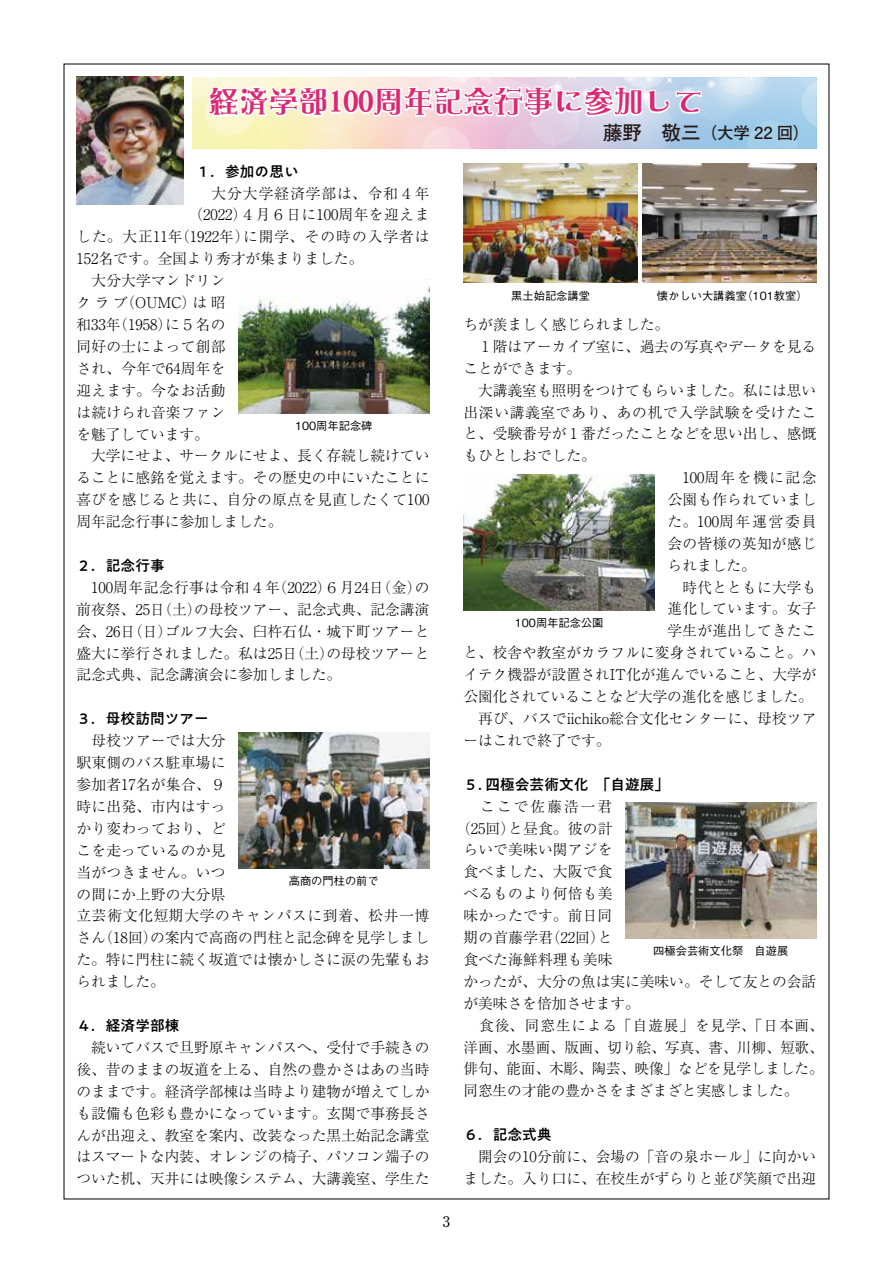
<style>
.page{position:relative;width:893px;height:1263px;background:#fff}
.page>*{position:absolute;margin:0;border:0;box-sizing:border-box;transform-origin:0 0}
.t1{font:30px "DF Yu Ga So W7 WIN RKSJ H";color:#dc2873}
.t2{font:700 16.5px "Futo Go B101 Pro";color:#231815}
.t3{font:300 14.7px/21.9px "Ryumin Pro";color:#000;text-align:justify}
.t4{font:500 14.7px "PA1 Gothic Std";color:#000}
.t5{font:300 14.7px "Ryumin Pro";letter-spacing:.025em;color:#000}
.t6{font:300 14.7px "Ryumin Pro";letter-spacing:.07em;color:#000}
.t7{font:300 14.7px "Ryumin Pro";letter-spacing:.02em;color:#000}
.t8{font:300 14.7px "Ryumin Pro";letter-spacing:.065em;color:#000}
.t9{font:300 14.7px "Ryumin Pro";letter-spacing:.05em;color:#000}
.t10{font:300 14.7px "Ryumin Pro";letter-spacing:.04em;color:#000}
.t11{font:300 14.7px "Ryumin Pro";letter-spacing:.12em;color:#000}
.t12{font:300 14.7px "Ryumin Pro";letter-spacing:.105em;color:#000}
.t13{font:300 14.7px "Ryumin Pro";letter-spacing:.125em;color:#000}
.t14{font:300 14.7px "Ryumin Pro";letter-spacing:.03em;color:#000}
.t15{font:300 14.7px "Ryumin Pro";letter-spacing:.14em;color:#000}
.t16{font:700 14.7px "Futo Min A101 Pro";color:#000}
.t17{font:500 11.25px "Gothic BBB Pr 6 N";color:#000}
.s1{font-size:19.5px}
</style>
<div class="page">
<svg style="left:192px;top:77px;width:625px;height:72px"></svg>
<img style="left:77px;top:77px;width:106px;height:127px">
<img style="left:238px;top:287px;width:191px;height:126px">
<img style="left:463px;top:164px;width:175px;height:119px">
<img style="left:642px;top:164px;width:174px;height:119px">
<img style="left:238px;top:732px;width:191px;height:136px">
<img style="left:625px;top:802px;width:191px;height:136px">
<img style="left:463px;top:474px;width:192px;height:136px">
<h1 class="t1" style="left:209px;top:87px;width:497px">経済学部100周年記念行事に参加して</h1>
<p class="t2" style="left:603px;top:120px;width:208px"><span class="s1">藤野　敬三</span>（大学 22 回）</p>
<p class="t4" style="left:196px;top:162px;width:104px">１．参加の思い</p>
<p class="t6" style="left:196px;top:181px;width:235px">　大分大学経済学部は、令和４年</p>
<p class="t10" style="left:188px;top:203px;width:242px">（2022）４月６日に100周年を迎えま</p>
<p class="t8" style="left:77px;top:225px;width:354px">した。大正11年（1922年）に開学、その時の入学者は</p>
<p class="t3" style="left:77px;top:247px;width:288px">152名です。全国より秀才が集まりました。</p>
<p class="t3" style="left:77px;top:269px;width:150px">　大分大学マンドリン</p>
<p class="t11" style="left:77px;top:291px;width:150px">クラブ（OUMC）は昭</p>
<p class="t3" style="left:77px;top:312px;width:150px">和33年（1958）に５名の</p>
<p class="t3" style="left:77px;top:334px;width:150px">同好の士によって創部</p>
<p class="t7" style="left:77px;top:357px;width:150px">され、今年で64周年を</p>
<p class="t3" style="left:77px;top:378px;width:150px">迎えます。今なお活動</p>
<p class="t3" style="left:77px;top:400px;width:150px">は続けられ音楽ファン</p>
<p class="t3" style="left:77px;top:422px;width:134px">を魅了しています。</p>
<p class="t3" style="left:77px;top:444px;width:354px">　大学にせよ、サークルにせよ、長く存続し続けてい</p>
<p class="t3" style="left:77px;top:466px;width:354px">ることに感銘を覚えます。その歴史の中にいたことに</p>
<p class="t5" style="left:77px;top:488px;width:354px">喜びを感じると共に、自分の原点を見直したくて100</p>
<p class="t3" style="left:77px;top:509px;width:207px">周年記念行事に参加しました。</p>
<p class="t4" style="left:77px;top:557px;width:90px">２．記念行事</p>
<p class="t3" style="left:77px;top:575px;width:354px">　100周年記念行事は令和４年（2022）６月24日（金）の前夜祭、25日（土）の母校ツアー、記念式典、記念講演会、26日（日）ゴルフ大会、臼杵石仏・城下町ツアーと盛大に挙行されました。私は25日（土）の母校ツアーと記念式典、記念講演会に参加しました。</p>
<p class="t4" style="left:77px;top:710px;width:134px">３．母校訪問ツアー</p>
<p class="t3" style="left:77px;top:728px;width:354px;text-align:left">　母校ツアーでは大分<br>駅東側のバス駐車場に<br>参加者17名が集合、９<br>時に出発、市内はすっ<br>かり変わっており、ど<br>こを走っているのか見<br>当がつきません。いつ<br>の間にか上野の大分県<br>立芸術文化短期大学のキャンパスに到着、松井一博さん（18回）の案内で高商の門柱と記念碑を見学しました。特に門柱に続く坂道では懐かしさに涙の先輩もおられました。</p>
<p class="t4" style="left:77px;top:1017px;width:104px">４．経済学部棟</p>
<p class="t3" style="left:77px;top:1035px;width:354px">　続いてバスで旦野原キャンパスへ、受付で手続きの後、昔のままの坂道を上る、自然の豊かさはあの当時のままです。経済学部棟は当時より建物が増えてしかも設備も色彩も豊かになっています。玄関で事務長さんが出迎え、教室を案内、改装なった黒土始記念講堂はスマートな内装、オレンジの椅子、パソコン端子のついた机、天井には映像システム、大講義室、学生た</p>
<p class="t17" style="left:295px;top:417px;width:79px">100周年記念碑</p>
<p class="t17" style="left:289px;top:872px;width:91px">高商の門柱の前で</p>
<p class="t16" style="left:443px;top:1210px;width:9px">3</p>
<p class="t17" style="left:511px;top:287px;width:80px">黒土始記念講堂</p>
<p class="t17" style="left:657px;top:287px;width:152px">懐かしい大講義室（101教室）</p>
<p class="t3" style="left:463px;top:312px;width:207px">ちが羨ましく感じられました。</p>
<p class="t3" style="left:463px;top:334px;width:354px">　１階はアーカイブ室に、過去の写真やデータを見る</p>
<p class="t3" style="left:463px;top:356px;width:119px">ことができます。</p>
<p class="t3" style="left:463px;top:378px;width:354px">　大講義室も照明をつけてもらいました。私には思い</p>
<p class="t9" style="left:463px;top:400px;width:354px">出深い講義室であり、あの机で入学試験を受けたこ</p>
<p class="t3" style="left:463px;top:422px;width:354px">と、受験番号が１番だったことなどを思い出し、感慨</p>
<p class="t3" style="left:463px;top:444px;width:134px">もひとしおでした。</p>
<p class="t12" style="left:668px;top:466px;width:150px">　100周年を機に記念</p>
<p class="t3" style="left:668px;top:487px;width:150px">公園も作られていまし</p>
<p class="t13" style="left:668px;top:510px;width:150px">た。100周年運営委員</p>
<p class="t3" style="left:668px;top:531px;width:150px">会の皆様の英知が感じ</p>
<p class="t3" style="left:668px;top:553px;width:90px">られました。</p>
<p class="t5" style="left:668px;top:575px;width:150px">　時代とともに大学も</p>
<p class="t14" style="left:668px;top:597px;width:150px">進化しています。女子</p>
<p class="t5" style="left:668px;top:619px;width:150px">学生が進出してきたこ</p>
<p class="t3" style="left:463px;top:641px;width:354px">と、校舎や教室がカラフルに変身されていること。ハ</p>
<p class="t3" style="left:463px;top:662px;width:354px">イテク機器が設置されIT化が進んでいること、大学が</p>
<p class="t3" style="left:463px;top:684px;width:351px">公園化されていることなど大学の進化を感じました。</p>
<p class="t3" style="left:463px;top:706px;width:354px">　再び、バスでiichiko総合文化センターに、母校ツア</p>
<p class="t3" style="left:463px;top:728px;width:148px">ーはこれで終了です。</p>
<p class="t4" style="left:463px;top:775px;width:207px">５．四極会芸術文化　「自遊展」</p>
<p class="t15" style="left:463px;top:794px;width:150px">　ここで佐藤浩一君</p>
<p class="t7" style="left:456px;top:816px;width:158px">（25回）と昼食。彼の計</p>
<p class="t3" style="left:463px;top:838px;width:150px">らいで美味い関アジを</p>
<p class="t3" style="left:463px;top:860px;width:150px">食べました、大阪で食</p>
<p class="t3" style="left:463px;top:882px;width:150px">べるものより何倍も美</p>
<p class="t3" style="left:463px;top:903px;width:150px">味かったです。前日同</p>
<p class="t7" style="left:463px;top:926px;width:150px">期の首藤学君（22回）と</p>
<p class="t3" style="left:463px;top:947px;width:150px">食べた海鮮料理も美味</p>
<p class="t3" style="left:463px;top:969px;width:354px">かったが、大分の魚は実に美味い。そして友との会話</p>
<p class="t3" style="left:463px;top:991px;width:178px">が美味さを倍加させます。</p>
<p class="t6" style="left:479px;top:1013px;width:346px">食後、同窓生による「自遊展」を見学、「日本画、</p>
<p class="t3" style="left:463px;top:1035px;width:362px">洋画、水墨画、版画、切り絵、写真、書、川柳、短歌、</p>
<p class="t3" style="left:463px;top:1057px;width:362px">俳句、能面、木彫、陶芸、映像」などを見学しました。</p>
<p class="t3" style="left:463px;top:1079px;width:336px">同窓生の才能の豊かさをまざまざと実感しました。</p>
<p class="t4" style="left:463px;top:1126px;width:90px">６．記念式典</p>
<p class="t3" style="left:463px;top:1144px;width:354px">　開会の10分前に、会場の「音の泉ホール」に向かいました。入り口に、在校生がずらりと並び笑顔で出迎</p>
<p class="t17" style="left:515px;top:614px;width:90px">100周年記念公園</p>
<p class="t17" style="left:653px;top:942px;width:137px">四極会芸術文化祭　自遊展</p>
</div>
